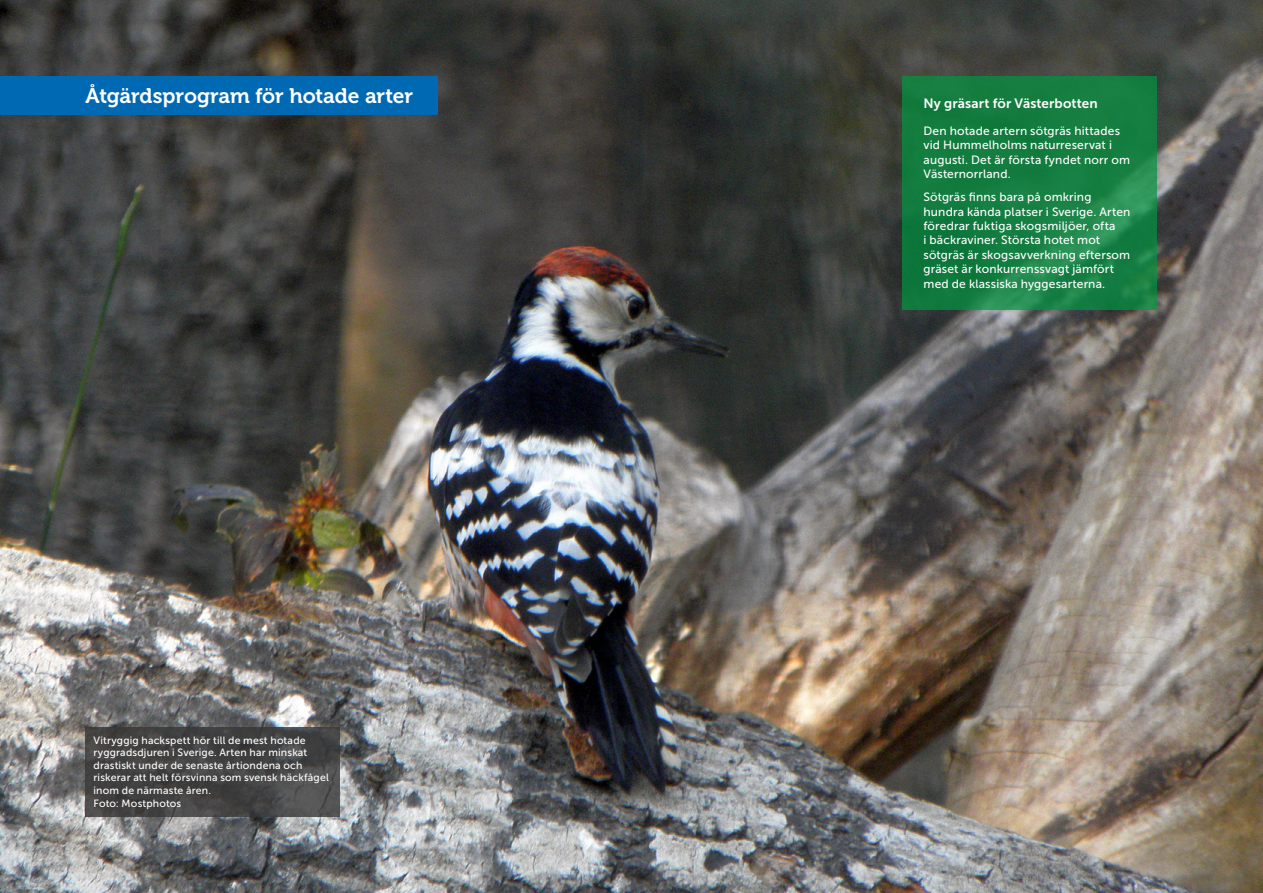
<style>
.page{position:relative;width:1263px;height:893px;background:#fff}
.page>*{position:absolute;margin:0;border:0;box-sizing:border-box;transform-origin:0 0}
.t1{font:21px "Museo 700";letter-spacing:-.005em;color:#fff}
.t2{font:13.5px "Museo Sans 700";letter-spacing:.01em;color:#fff}
.t3{font:12px/14.4px "Museo Sans 500";letter-spacing:.015em;color:#fff}
.t4{font:10.5px/12.6px "Museo Sans 500";letter-spacing:.02em;color:#fff}
</style>
<div class="page">
<img style="left:0;top:0;width:1263px;height:893px">
<div style="left:0;top:77px;width:437px;height:38px;background:#0069b4"></div>
<svg style="left:902px;top:77px;width:255px;height:233px;background:#167f42"></svg>
<svg style="left:85px;top:727px;width:254px;height:89px;background:#444"></svg>
<h1 class="t1" style="left:86px;top:84px;width:329px">Åtgärdsprogram för hotade arter</h1>
<p class="t4" style="left:94px;top:734px;width:237px">Vitryggig hackspett hör till de mest hotade ryggradsdjuren i Sverige. Arten har minskat drastiskt under de senaste årtiondena och riskerar att helt försvinna som svensk häckfågel inom de närmaste åren.<br>Foto: Mostphotos</p>
<p class="t2" style="left:923px;top:96px;width:176px">Ny gräsart för Västerbotten</p>
<p class="t3" style="left:923px;top:124px;width:208px">Den hotade artern sötgräs hittades vid Hummelholms naturreservat i augusti. Det är första fyndet norr om<br>Västernorrland.</p>
<p class="t3" style="left:923px;top:190px;width:208px">Sötgräs finns bara på omkring hundra kända platser i Sverige. Arten föredrar fuktiga skogsmiljöer, ofta<br>i bäckraviner. Största hotet mot sötgräs är skogsavverkning eftersom gräset är konkurrenssvagt jämfört med de klassiska hyggesarterna.</p>
</div>
